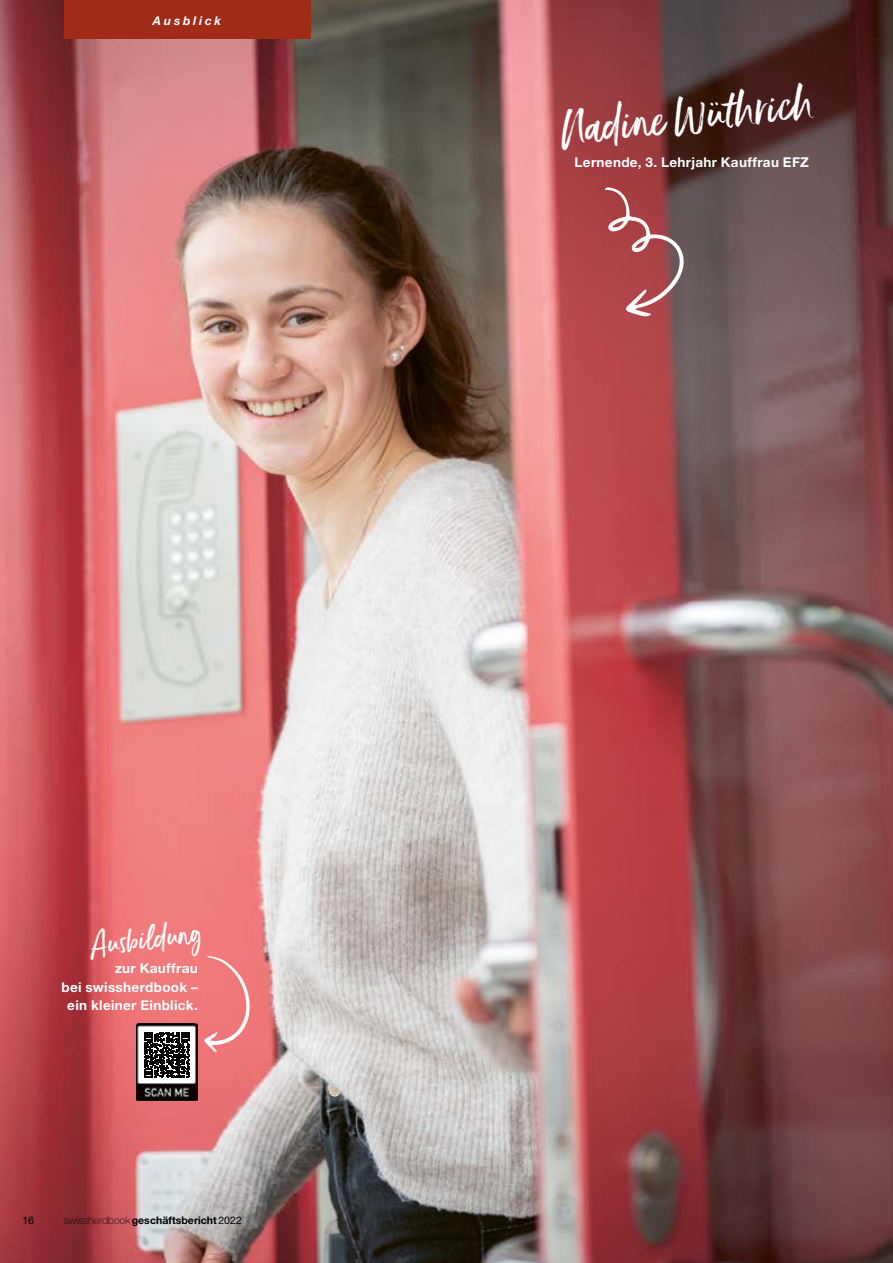
<style>
.page{position:relative;width:893px;height:1263px;background:#fff}
.page>*{position:absolute;margin:0;border:0;box-sizing:border-box;transform-origin:0 0}
.t1{font:45px "Ernestand Emily";color:#fff}
.t2{font:30px "Ernestand Emily";color:#fff}
.t3{font:700 13.5px/18.8px "Helvetica Neue LT Std";letter-spacing:.025em;color:#fff;text-align:right}
.t4{font:italic 700 12px "Helvetica Neue LT Std";letter-spacing:.235em;color:#fff}
.t5{font:700 10.5px "Helvetica Neue LT Std";letter-spacing:.005em;color:#000}
.t6{font:10.5px "Helvetica Neue LT Std";color:#000}
.s1{font-weight:100}
.s2{font-weight:400}
</style>
<div class="page">
<img style="left:0;top:0;width:893px;height:1263px">
<div style="left:64px;top:0;width:246px;height:38px;background:#a02c18"></div>
<svg style="left:605px;top:187px;width:80px;height:129px;background:#a75a5e"></svg>
<svg style="left:204px;top:956px;width:47px;height:96px;background:#f08587"></svg>
<img style="left:136px;top:1023px;width:62px;height:77px">
<div style="left:139px;top:1027px;width:56px;height:55px;background:#fff"></div>
<svg style="left:144px;top:1032px;width:46px;height:45px"></svg>
<p class="t4" style="left:153px;top:13px;width:70px">Ausblick</p>
<h2 class="t2" style="left:88px;top:926px;width:113px;rotate:-6deg">Ausbildung</h2>
<p class="t3" style="left:62px;top:958px;width:138px">zur Kauffrau<br>bei swissherdbook – ein kleiner Einblick.</p>
<p class="t6" style="left:22px;top:1214px;width:13px">16</p>
<p class="t5" style="left:64px;top:1214px;width:180px"><span class="s1">swissherdbook</span> geschäftsbericht<span class="s2">2022</span></p>
<h1 class="t1" style="left:559px;top:101px;width:254px;rotate:-6deg">Nadine Wüthrich</h1>
<p class="t3" style="left:575px;top:152px;width:236px">Lernende, 3. Lehrjahr Kauffrau EFZ</p>
</div>
